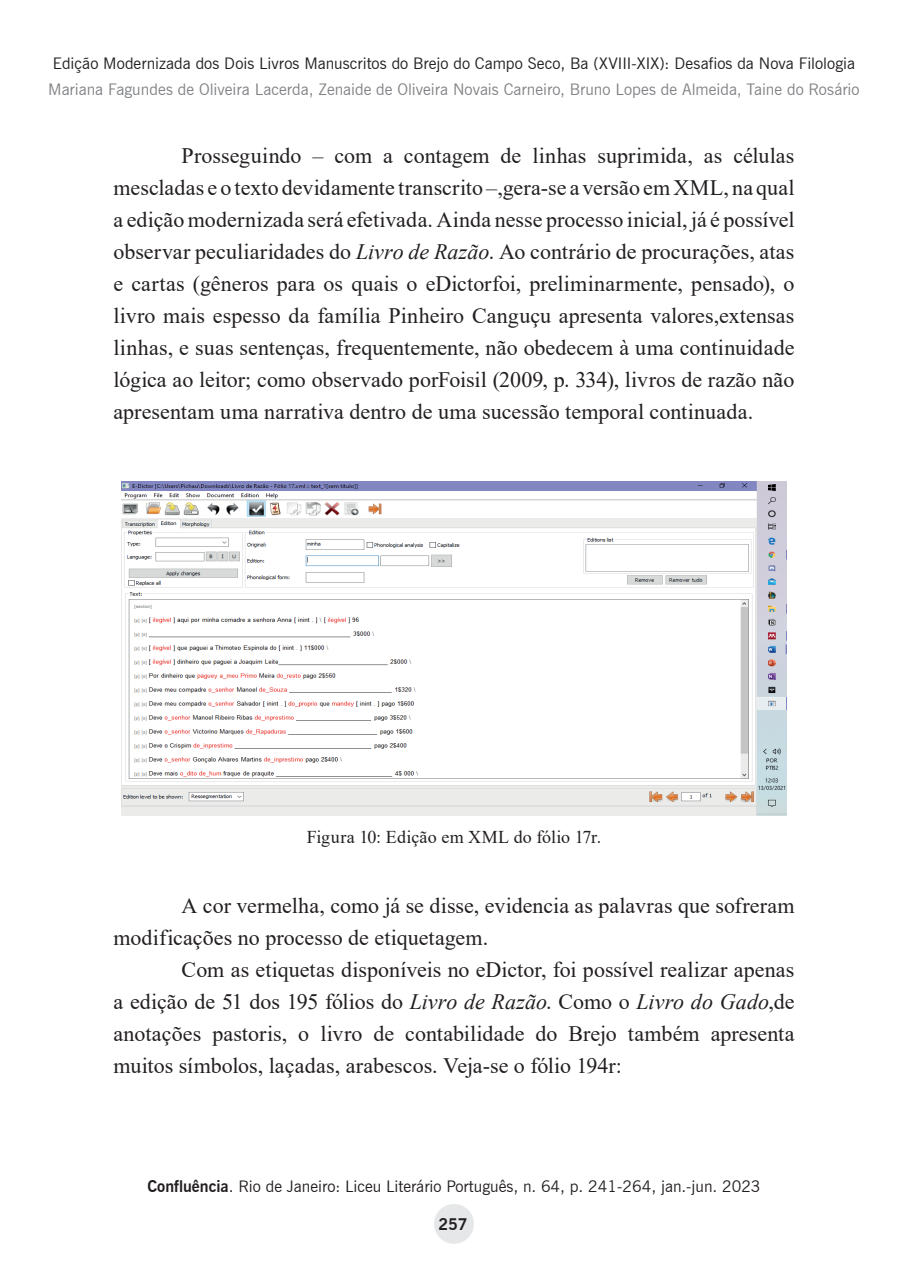
<style>
.page{position:relative;width:908px;height:1276px;background:#fff}
.page>*{position:absolute;margin:0;border:0;box-sizing:border-box;transform-origin:0 0}
.t1{font:22px/32px "Times New Roman";color:#231f20;text-align:justify}
.t2{font:18px "Times New Roman";letter-spacing:.01em;color:#231f20}
.t3{font:16px "News Gothic BT";color:#231f20}
.t4{font:16px "News Gothic BT";color:#808285}
.t5{font:700 16px "News Gothic BT";color:#231f20}
.s1{font-style:italic}
.s2{font-weight:700}
</style>
<div class="page">
<div style="left:434px;top:1204px;width:39px;height:39px;background:#e6e7e9;border-radius:50%"></div>
<img style="left:122px;top:481px;width:663px;height:335px">
<p class="t3" style="left:53px;top:53px;width:803px">Edição Modernizada dos Dois Livros Manuscritos do Brejo do Campo Seco, Ba (XVIII-XIX): Desafios da Nova Filologia</p>
<p class="t4" style="left:48px;top:79px;width:812px">Mariana Fagundes de Oliveira Lacerda, Zenaide de Oliveira Novais Carneiro, Bruno Lopes de Almeida, Taine do Rosário</p>
<p class="t1" style="left:113px;top:139px;width:682px;text-indent:68px">Prosseguindo – com a contagem de linhas suprimida, as células mescladas e o texto devidamente transcrito –,gera-se a versão em XML, na qual a edição modernizada será efetivada. Ainda nesse processo inicial, já é possível observar peculiaridades do <span class="s1">Livro de Razão</span>. Ao contrário de procurações, atas e cartas (gêneros para os quais o eDictorfoi, preliminarmente, pensado), o livro mais espesso da família Pinheiro Canguçu apresenta valores,extensas linhas, e suas sentenças, frequentemente, não obedecem à uma continuidade lógica ao leitor; como observado porFoisil (2009, p. 334), livros de razão não apresentam uma narrativa dentro de uma sucessão temporal continuada.</p>
<p class="t2" style="left:306px;top:824px;width:296px">Figura 10: Edição em XML do fólio 17r.</p>
<p class="t1" style="left:113px;top:889px;width:682px;text-indent:68px">A cor vermelha, como já se disse, evidencia as palavras que sofreram modificações no processo de etiquetagem.</p>
<p class="t1" style="left:113px;top:953px;width:682px;text-indent:68px">Com as etiquetas disponíveis no eDictor, foi possível realizar apenas a edição de 51 dos 195 fólios do <span class="s1">Livro de Razão</span>. Como o <span class="s1">Livro do Gado</span>,de anotações pastoris, o livro de contabilidade do Brejo também apresenta muitos símbolos, laçadas, arabescos. Veja-se o fólio 194r:</p>
<p class="t3" style="left:147px;top:1176px;width:614px"><span class="s2">Confluência</span>. Rio de Janeiro: Liceu Literário Português, n. 64, p. 241-264, jan.-jun. 2023</p>
<p class="t5" style="left:438px;top:1214px;width:31px">257</p>
</div>
